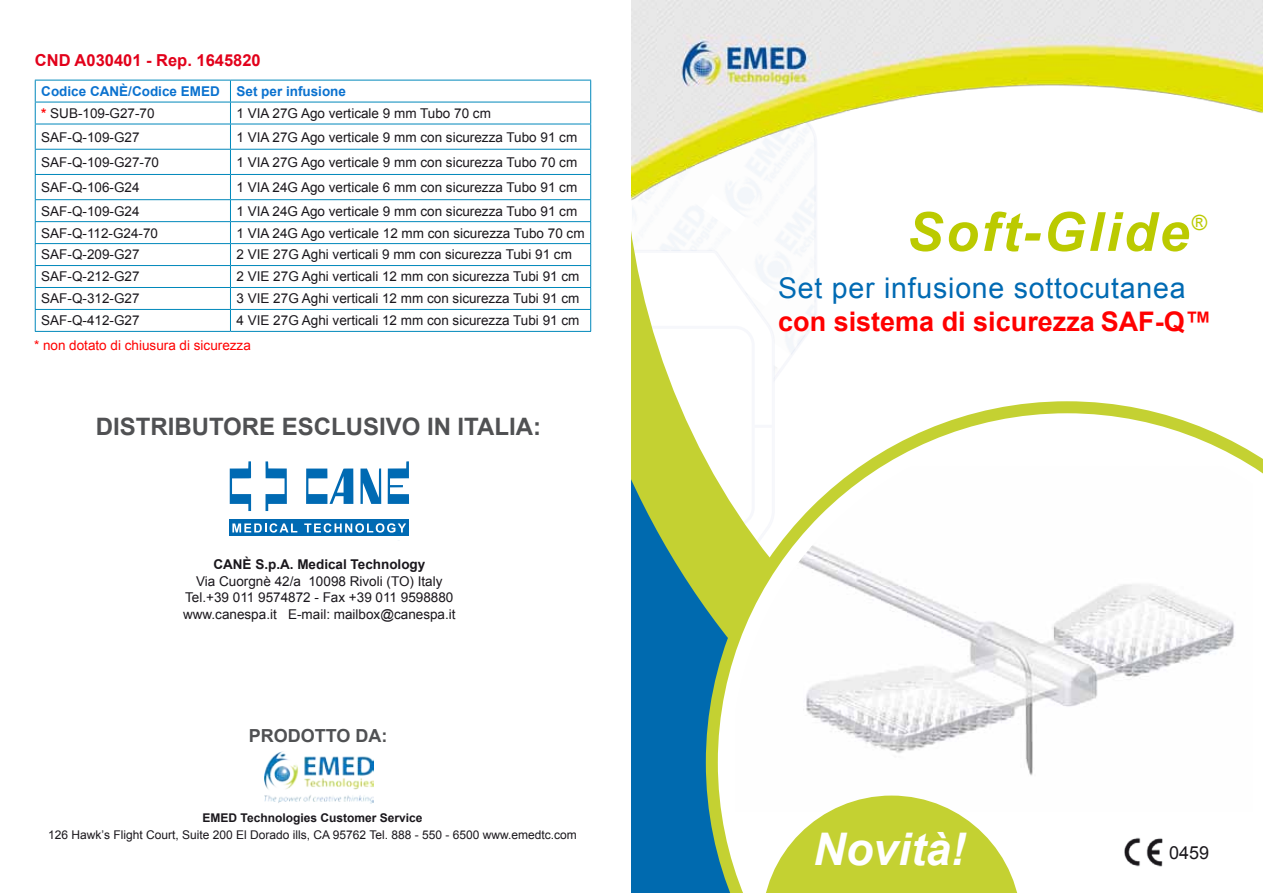
<style>
.page{position:relative;width:1263px;height:893px;background:#fff}
.page>*{position:absolute;margin:0;border:0;box-sizing:border-box;transform-origin:0 0}
.t1{font:italic 700 54px "Arial";letter-spacing:.05em;color:#bbca00}
.t2{font:italic 700 45px "Arial";color:#fff}
.t3{font:28.5px "Arial";letter-spacing:.025em;color:#006ab3}
.t4{font:700 27px "Arial";color:#f00}
.t5{font:700 24px "Arial";color:#505153}
.t6{font:21px "Arial";color:#bbca00}
.t7{font:700 18px "Arial";color:#505153}
.t8{font:18px "Arial";color:#1a171c}
.t9{font:700 16.5px "Arial";color:#e2001a}
.t10{font:13.5px/16.5px "Arial";color:#1a171c;text-align:center}
.t11{font:700 13.5px/21.9px "Arial";color:#0b72cf}
.t12{font:13.5px "Arial";color:#f00}
.t13{font:700 13.5px "Arial";color:#1a171c}
.t14{font:12px "Arial";color:#1a171c}
.t15{font:700 12px "Arial";color:#1a171c}
.s1{color:#f00}
.s2{font-weight:400;color:#1a171c}
</style>
<div class="page">
<svg style="left:632px;top:206px;width:184px;height:687px"></svg>
<svg style="left:706px;top:401px;width:557px;height:492px"></svg>
<img style="left:735px;top:466px;width:518px;height:345px">
<svg style="left:762px;top:795px;width:259px;height:98px"></svg>
<img style="left:265px;top:751px;width:108px;height:53px">
<img style="left:632px;top:0;width:631px;height:206px">
<hr style="left:35px;top:80px;width:195px;height:1px;background:#08b">
<hr style="left:230px;top:80px;width:361px;height:1px;background:#08b">
<hr style="left:35px;top:102px;width:195px;height:1px;background:#08b">
<hr style="left:230px;top:102px;width:361px;height:1px;background:#08b">
<hr style="left:35px;top:124px;width:195px;height:1px;background:#08b">
<hr style="left:230px;top:124px;width:361px;height:1px;background:#08b">
<hr style="left:35px;top:149px;width:195px;height:1px;background:#08b">
<hr style="left:230px;top:149px;width:361px;height:1px;background:#08b">
<hr style="left:35px;top:174px;width:195px;height:1px;background:#08b">
<hr style="left:230px;top:174px;width:361px;height:1px;background:#08b">
<hr style="left:35px;top:199px;width:195px;height:1px;background:#08b">
<hr style="left:230px;top:199px;width:361px;height:1px;background:#08b">
<hr style="left:35px;top:221px;width:195px;height:1px;background:#08b">
<hr style="left:230px;top:221px;width:361px;height:1px;background:#08b">
<hr style="left:35px;top:243px;width:195px;height:1px;background:#08b">
<hr style="left:230px;top:243px;width:361px;height:1px;background:#08b">
<hr style="left:35px;top:265px;width:195px;height:1px;background:#08b">
<hr style="left:230px;top:265px;width:361px;height:1px;background:#08b">
<hr style="left:35px;top:287px;width:195px;height:1px;background:#08b">
<hr style="left:230px;top:287px;width:361px;height:1px;background:#08b">
<hr style="left:35px;top:309px;width:195px;height:1px;background:#08b">
<svg style="left:35px;top:80px;width:1px;height:251px"></svg>
<hr style="left:230px;top:309px;width:361px;height:1px;background:#08b">
<svg style="left:230px;top:80px;width:1px;height:251px"></svg>
<svg style="left:590px;top:80px;width:1px;height:251px"></svg>
<hr style="left:35px;top:331px;width:195px;height:1px;background:#08b">
<hr style="left:230px;top:331px;width:361px;height:1px;background:#08b">
<svg style="left:230px;top:461px;width:21px;height:50px"></svg>
<svg style="left:265px;top:461px;width:22px;height:50px"></svg>
<svg style="left:306px;top:468px;width:47px;height:36px"></svg>
<svg style="left:360px;top:468px;width:21px;height:36px"></svg>
<svg style="left:388px;top:461px;width:21px;height:43px"></svg>
<div style="left:230px;top:519px;width:179px;height:17px;background:#006ab3"></div>
<svg style="left:232px;top:523px;width:65px;height:10px"></svg>
<svg style="left:304px;top:523px;width:102px;height:10px"></svg>
<img style="left:1120px;top:836px;width:48px;height:32px">
<p class="t9" style="left:35px;top:49px;width:227px">CND A030401 - Rep. 1645820</p>
<p class="t11" style="left:41px;top:81px;width:306px">Codice Can è/Codice EMED Set per infusione <span class="s1">*</span> <span class="s2">SUB-109-G27-70</span></p>
<p class="t10" style="left:237px;top:105px;width:256px">1 VIA 27G Ago verticale 9 mm Tubo 70 cm</p>
<p class="t10" style="left:41px;top:129px;width:100px">SAF-Q-109-G27</p>
<p class="t10" style="left:237px;top:129px;width:342px">1 VIA 27G Ago verticale 9 mm con sicurezza Tubo 91 cm</p>
<p class="t10" style="left:41px;top:154px;width:119px">SAF-Q-109-G27-70</p>
<p class="t10" style="left:237px;top:154px;width:342px">1 VIA 27G Ago verticale 9 mm con sicurezza Tubo 70 cm</p>
<p class="t10" style="left:41px;top:179px;width:100px">SAF-Q-106-G24</p>
<p class="t10" style="left:237px;top:179px;width:342px">1 VIA 24G Ago verticale 6 mm con sicurezza Tubo 91 cm</p>
<p class="t10" style="left:41px;top:203px;width:100px">SAF-Q-109-G24</p>
<p class="t10" style="left:237px;top:203px;width:342px">1 VIA 24G Ago verticale 9 mm con sicurezza Tubo 91 cm</p>
<p class="t10" style="left:41px;top:225px;width:118px">SAF-Q-112-G24-70</p>
<p class="t10" style="left:237px;top:225px;width:350px">1 VIA 24G Ago verticale 12 mm con sicurezza Tubo 70 cm</p>
<p class="t10" style="left:41px;top:247px;width:100px">SAF-Q-209-G27</p>
<p class="t10" style="left:237px;top:247px;width:337px">2 VIE 27G Aghi verticali 9 mm con sicurezza Tubi 91 cm</p>
<p class="t10" style="left:41px;top:269px;width:100px">SAF-Q-212-G27</p>
<p class="t10" style="left:237px;top:269px;width:344px">2 VIE 27G Aghi verticali 12 mm con sicurezza Tubi 91 cm</p>
<p class="t10" style="left:41px;top:291px;width:100px">SAF-Q-312-G27</p>
<p class="t10" style="left:237px;top:291px;width:344px">3 VIE 27G Aghi verticali 12 mm con sicurezza Tubi 91 cm</p>
<p class="t10" style="left:41px;top:312px;width:100px">SAF-Q-412-G27</p>
<p class="t10" style="left:237px;top:312px;width:344px">4 VIE 27G Aghi verticali 12 mm con sicurezza Tubi 91 cm</p>
<p class="t12" style="left:34px;top:337px;width:218px">* non dotato di chiusura di sicurezza</p>
<h3 class="t5" style="left:96px;top:411px;width:447px">DISTRIBUTORE ESCLUSIVO IN ITALIA:</h3>
<p class="t13" style="left:213px;top:555px;width:214px">Can è S.p.A. Medical Technology</p>
<p class="t10" style="left:183px;top:573px;width:274px">Via Cuorgnè 42/a 10098 Rivoli (TO) Italy<br>Tel.+39 011 9574872 - Fax +39 011 9598880 www.canespa.it E-mail: mailbox@canespa.it</p>
<h3 class="t7" style="left:249px;top:724px;width:140px">PRODOTTO DA:</h3>
<p class="t15" style="left:203px;top:810px;width:221px">EMED Technologies Customer Service</p>
<p class="t14" style="left:48px;top:827px;width:530px">126 Hawk’s Flight Court, Suite 200 El Dorado ills, CA 95762 Tel. 888 - 550 - 6500 www.emedtc.com</p>
<h1 class="t1" style="left:907px;top:197px;width:284px">Soft-Glide</h1>
<h3 class="t6" style="left:1192px;top:209px;width:17px">®</h3>
<h3 class="t3" style="left:778px;top:270px;width:409px">Set per infusione sottocutanea</h3>
<h3 class="t4" style="left:778px;top:303px;width:435px">con sistema di sicurezza SAF-Q™</h3>
<h2 class="t2" style="left:813px;top:820px;width:154px">Novità!</h2>
<h3 class="t8" style="left:1169px;top:840px;width:42px">0459</h3>
</div>
